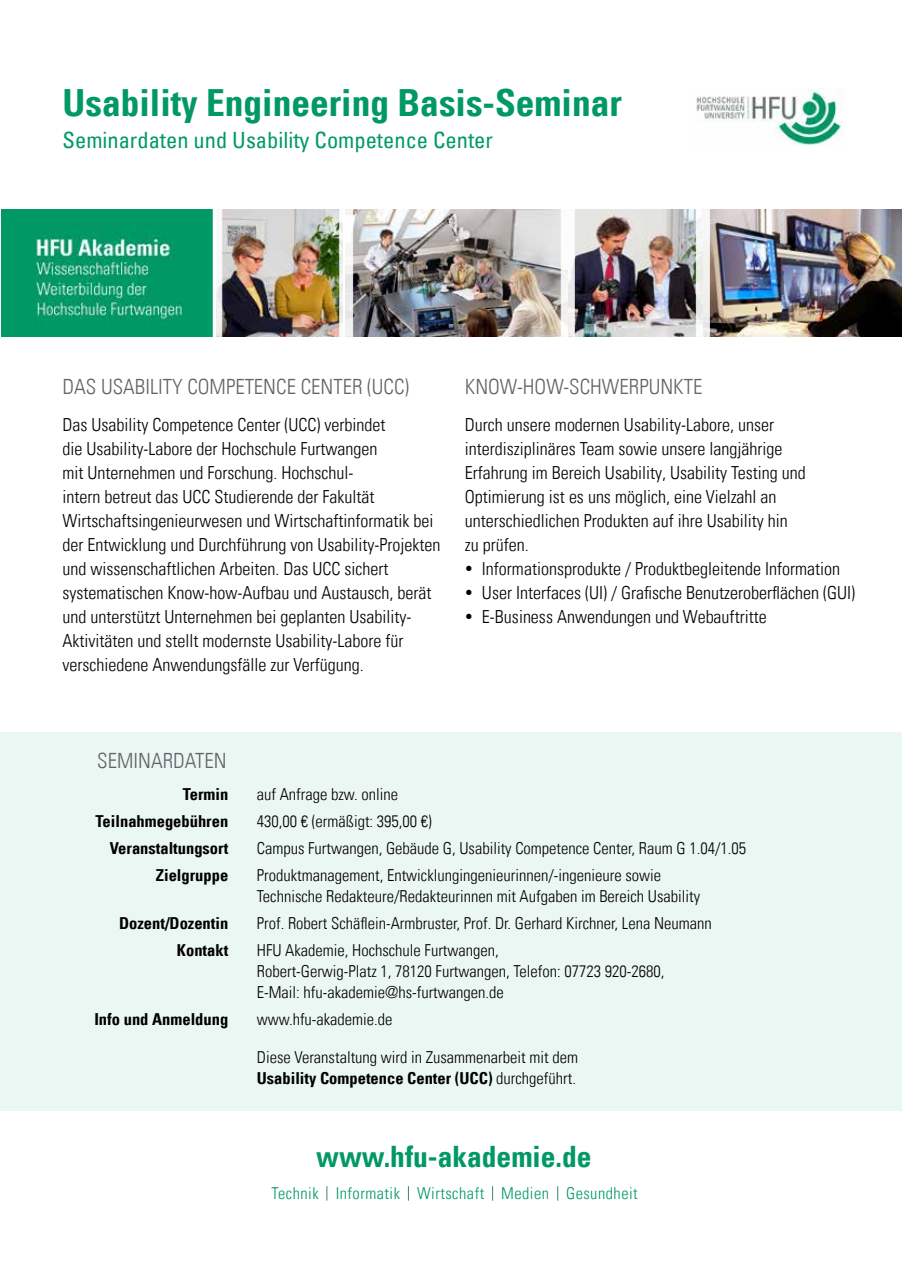
<style>
.page{position:relative;width:902px;height:1272px;background:#fff}
.page>*{position:absolute;margin:0;border:0;box-sizing:border-box;transform-origin:0 0}
.t1{font:37.35px "Univers Com 67 Bold Cond";color:#009964}
.t2{font:29.4px "Univers Com 67 Bold Cond";color:#009964}
.t3{font:condensed 22.5px "Univers Com 57";color:#009964}
.t4{font:21px "Univers Com 47 Light Cond";color:#616468}
.t5{font:18px/24px "Univers Com 47 Light Cond";color:#000}
.t6{font:16.5px/27px "Univers Com 47 Light Cond";color:#000}
.t7{font:16.5px/27px "Univers Com 67 Bold Cond";color:#000;text-align:right}
.t8{font:16.35px "Univers Com 47 Light Cond";letter-spacing:.03em;color:#009964}
.s1{font-family:"Univers Com 47 Light Cond"}
</style>
<div class="page">
<img style="left:353px;top:209px;width:548px;height:127px">
<svg style="left:326px;top:1186px;width:1px;height:14px"></svg>
<svg style="left:408px;top:1186px;width:1px;height:14px"></svg>
<svg style="left:492px;top:1186px;width:1px;height:14px"></svg>
<svg style="left:557px;top:1186px;width:1px;height:14px"></svg>
<img style="left:222px;top:209px;width:117px;height:127px">
<svg style="left:339px;top:209px;width:14px;height:127px"></svg>
<svg style="left:561px;top:209px;width:13px;height:127px"></svg>
<svg style="left:696px;top:209px;width:13px;height:127px;fill:#f3f1ee"></svg>
<img style="left:696px;top:89px;width:147px;height:57px">
<img style="left:1px;top:209px;width:211px;height:127px">
<div style="left:213px;top:209px;width:9px;height:127px;background:#fff;border:1px solid #fff"></div>
<div style="left:0;top:731px;width:901px;height:379px;background:#ebf7f2"></div>
<h1 class="t1" style="left:63px;top:80px;width:560px">Usability Engineering Basis-Seminar</h1>
<p class="t3" style="left:63px;top:126px;width:432px">Seminardaten und Usability Competence Center</p>
<p class="t4" style="left:63px;top:374px;width:348px">DAS USABILITY COMPETENCE CENTER (UCC)</p>
<p class="t5" style="left:63px;top:413px;width:379px">Das Usability Competence Center (UCC) verbindet<br>die Usability-Labore der Hochschule Furtwangen<br>mit Unternehmen und Forschung. Hochschul-<br>intern betreut das UCC Studierende der Fakultät Wirtschaftsingenieurwesen und Wirtschaftinformatik bei der Entwicklung und Durchführung von Usability-Projekten und wissenschaftlichen Arbeiten. Das UCC sichert systematischen Know-how-Aufbau und Austausch, berät und unterstützt Unternehmen bei geplanten Usability-Aktivitäten und stellt modernste Usability-Labore für verschiedene Anwendungsfälle zur Verfügung.</p>
<p class="t4" style="left:465px;top:374px;width:239px">KNOW-HOW-SCHWERPUNKTE</p>
<p class="t5" style="left:465px;top:413px;width:342px">Durch unsere modernen Usability-Labore, unser interdisziplinäres Team sowie unsere langjährige Erfahrung im Bereich Usability, Usability Testing und Optimierung ist es uns möglich, eine Vielzahl an unterschiedlichen Produkten auf ihre Usability hin zu prüfen.</p>
<p class="t5" style="left:482px;top:557px;width:374px">Informationsprodukte / Produktbegleitende Information<br>User Interfaces (UI) / Grafische Benutzeroberflächen (GUI)<br>E-Business Anwendungen und Webauftritte</p>
<p class="t4" style="left:97px;top:748px;width:131px">SEMINARDATEN</p>
<p class="t7" style="left:96px;top:780px;width:134px">Termin<br>Teilnahmegebühren<br>Veranstaltungsort<br>Zielgruppe</p>
<p class="t7" style="left:119px;top:909px;width:111px">Dozent/Dozentin<br>Kontakt</p>
<p class="t7" style="left:94px;top:1005px;width:135px">Info und Anmeldung</p>
<p class="t6" style="left:257px;top:781px;width:491px">auf Anfrage bzw. online<br>430,00 € (ermäßigt: 395,00 €)<br>Campus Furtwangen, Gebäude G, Usability Competence Center, Raum G 1.04/1.05<br>Produktmanagement, Entwicklungingenieurinnen/-ingenieure sowie</p>
<p class="t6" style="left:257px;top:882px;width:456px">Technische Redakteure/Redakteurinnen mit Aufgaben im Bereich Usability<br>Prof. Robert Schäflein-Armbruster, Prof. Dr. Gerhard Kirchner, Lena Neumann<br>HFU Akademie, Hochschule Furtwangen,</p>
<p class="t6" style="left:257px;top:960px;width:409px;line-height:21px">Robert-Gerwig-Platz 1, 78120 Furtwangen, Telefon: 07723 920-2680,<br>E-Mail: hfu-akademie@hs-furtwangen.de</p>
<p class="t6" style="left:257px;top:1005px;width:137px">www.hfu-akademie.de</p>
<p class="t6" style="left:257px;top:1043px;width:323px">Diese Veranstaltung wird in Zusammenarbeit mit dem</p>
<p class="t7" style="left:257px;top:1064px;width:320px">Usability Competence Center (UCC) <span class="s1">durchgeführt.</span></p>
<h2 class="t2" style="left:316px;top:1138px;width:277px">www.hfu-akademie.de</h2>
<p class="t8" style="left:271px;top:1183px;width:367px">Technik Informatik Wirtschaft Medien Gesundheit</p>
</div>
